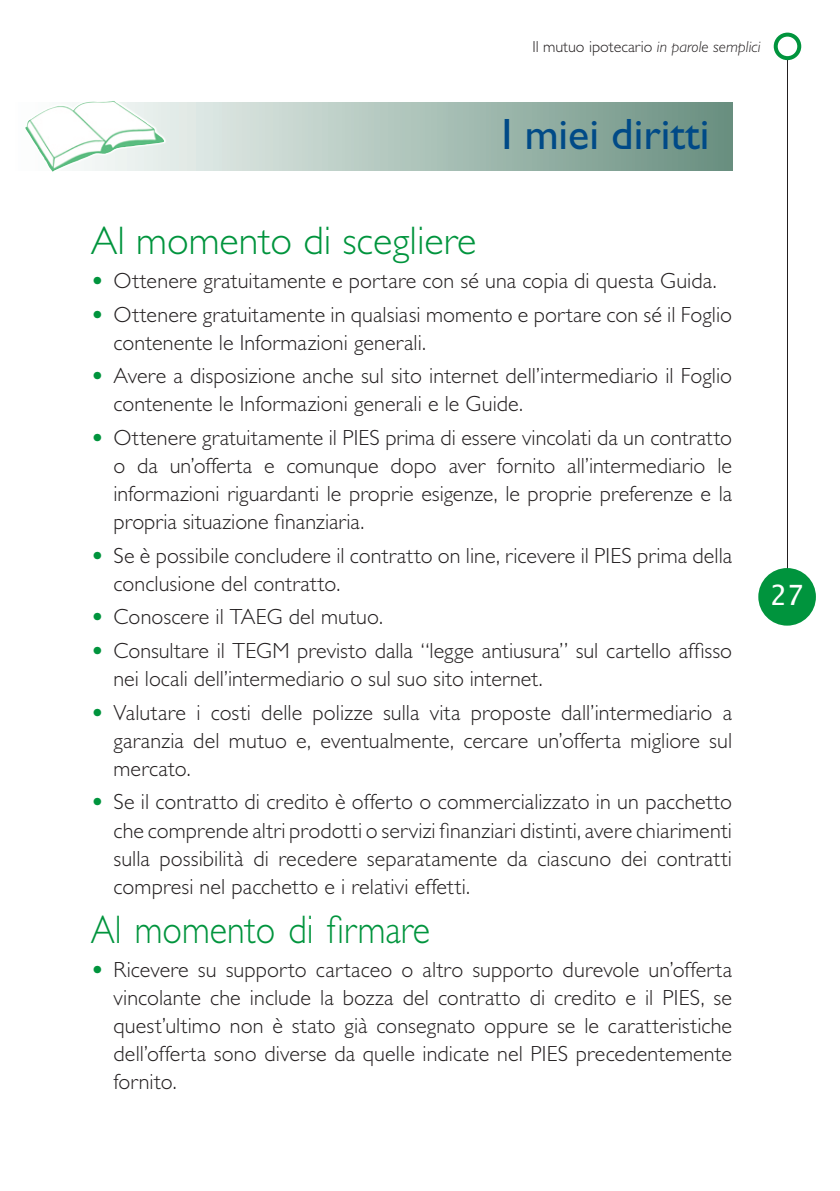
<style>
.page{position:relative;width:840px;height:1191px;background:#fff}
.page>*{position:absolute;margin:0;border:0;box-sizing:border-box;transform-origin:0 0}
.TITOLO_SEZIONE{font:44px "Gill Sans Std";color:#004a87}
.TITOLO_PARAGRAFO{font:300 40px "Gill Sans Std";color:#00943d}
.TITOLO_PARAGRAFO-2{font:300 40px "Gill Sans Std";color:#00943d;scale:.9 1}
.t1{font:28px "Lucida Console";color:#fff}
.t2{font:300 22px/28px "Gill Sans Std";letter-spacing:.005em;color:#231f20}
.t3{font:300 16px "Gill Sans Std";color:#231f20}
.s1{font-style:italic}
.s2{font-family:"Optima LT Std";font-weight:400;color:#00943d}
</style>
<div class="page">
<hr style="left:786px;top:60px;width:1px;height:510px;background:#231f20">
<div style="left:759px;top:570px;width:54px;height:53px;background:#00943d;border-radius:50%"></div>
<div style="left:757px;top:568px;width:58px;height:57px;border:4px solid #00943d;border-radius:50%"></div>
<div style="left:773px;top:33px;width:27px;height:27px;border:4px solid #00943d;border-radius:50%"></div>
<svg style="left:166px;top:102px;width:565px;height:68px;background:#a6beb4"></svg>
<svg style="left:164px;top:102px;width:2px;height:69px"></svg>
<img style="left:25px;top:101px;width:139px;height:71px">
<p class="t3" style="left:532px;top:38px;width:229px">Il mutuo ipotecario <span class="s1">in parole semplici</span></p>
<p class="TITOLO_SEZIONE" style="left:501px;top:109px;width:209px">I miei diritti</p>
<p class="TITOLO_PARAGRAFO" style="left:91px;top:218px;width:387px">Al momento di scegliere</p>
<p class="t2" style="left:91px;top:267px;width:627px"><span class="s2">•</span> Ottenere gratuitamente e portare con sé una copia di questa Guida.</p>
<p class="t2" style="left:113px;top:300px;width:619px;text-indent:-23px"><span class="s2">•</span> Ottenere gratuitamente in qualsiasi momento e portare con sé il Foglio contenente le Informazioni generali.</p>
<p class="t2" style="left:113px;top:362px;width:620px;text-indent:-23px"><span class="s2">•</span> Avere a disposizione anche sul sito internet dell’intermediario il Foglio contenente le Informazioni generali e le Guide.</p>
<p class="t2" style="left:113px;top:424px;width:620px;text-align:justify;text-indent:-23px"><span class="s2">•</span> Ottenere gratuitamente il PIES prima di essere vincolati da un contratto o da un’offerta e comunque dopo aver fornito all’intermediario le informazioni riguardanti le proprie esigenze, le proprie preferenze e la propria situazione finanziaria.</p>
<p class="t2" style="left:113px;top:541px;width:620px;text-indent:-23px"><span class="s2">•</span> Se è possibile concludere il contratto on line, ricevere il PIES prima della conclusione del contratto.</p>
<p class="t2" style="left:91px;top:603px;width:293px"><span class="s2">•</span> Conoscere il TAEG del mutuo.</p>
<p class="t2" style="left:113px;top:637px;width:619px;text-indent:-23px"><span class="s2">•</span> Consultare il TEGM previsto dalla “legge antiusura” sul cartello affisso nei locali dell’intermediario o sul suo sito internet.</p>
<p class="t2" style="left:113px;top:698px;width:620px;text-align:justify;text-indent:-23px"><span class="s2">•</span> Valutare i costi delle polizze sulla vita proposte dall’intermediario a garanzia del mutuo e, eventualmente, cercare un’offerta migliore sul mercato.</p>
<p class="t2" style="left:113px;top:788px;width:620px;text-align:justify;text-indent:-23px"><span class="s2">•</span> Se il contratto di credito è offerto o commercializzato in un pacchetto che comprende altri prodotti o servizi finanziari distinti, avere chiarimenti sulla possibilità di recedere separatamente da ciascuno dei contratti compresi nel pacchetto e i relativi effetti.</p>
<p class="TITOLO_PARAGRAFO-2" style="left:91px;top:907px;width:378px">Al momento di firmare</p>
<p class="t2" style="left:113px;top:955px;width:619px;text-align:justify;text-indent:-23px"><span class="s2">•</span> Ricevere su supporto cartaceo o altro supporto durevole un’offerta vincolante che include la bozza del contratto di credito e il PIES, se quest’ultimo non è stato già consegnato oppure se le caratteristiche dell’offerta sono diverse da quelle indicate nel PIES precedentemente fornito.</p>
<p class="t1" style="left:769px;top:583px;width:35px">27</p>
</div>
